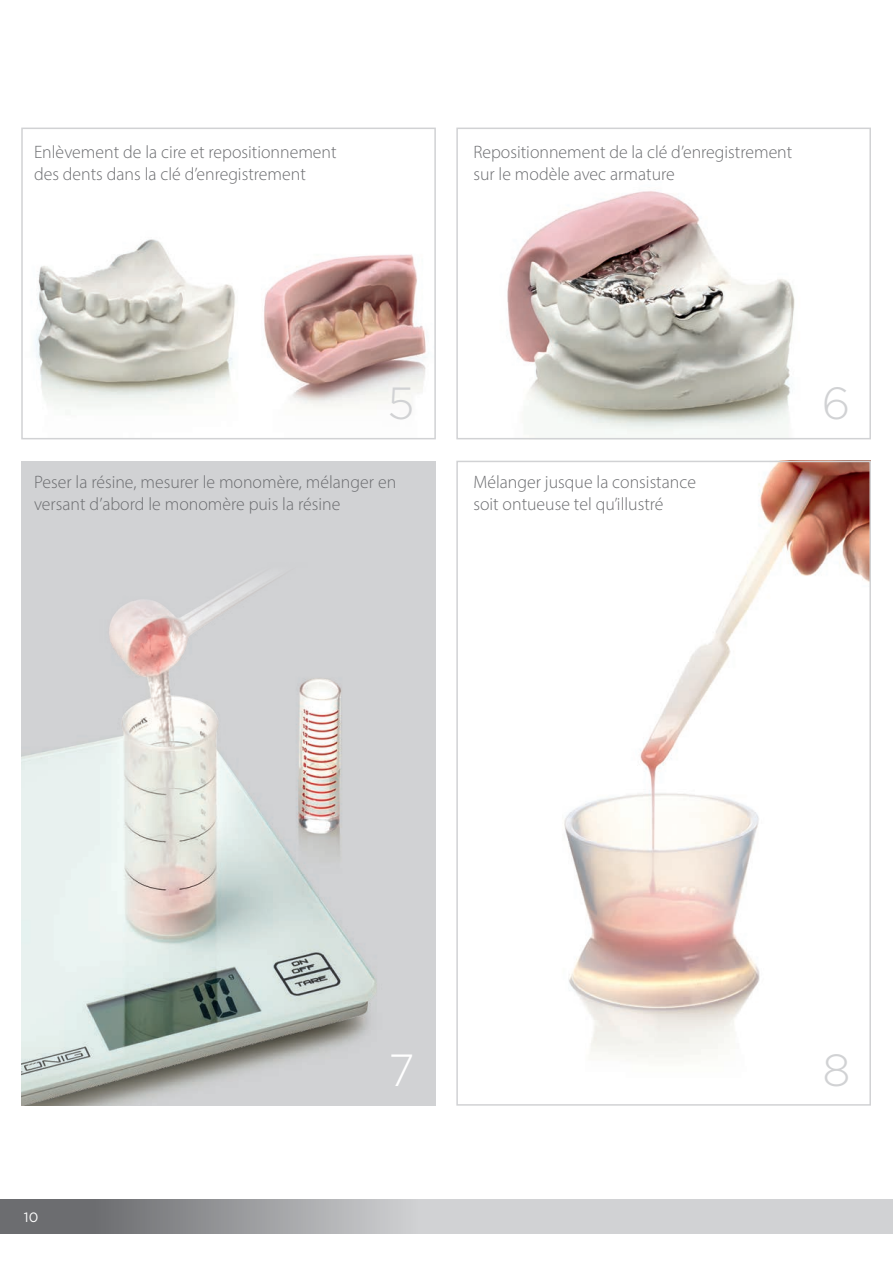
<style>
.page{position:relative;width:893px;height:1263px;background:#fff}
.page>*{position:absolute;margin:0;border:0;box-sizing:border-box;transform-origin:0 0}
.text{font:300 45px "Gotham";color:#d1d2d4}
.text-2{font:300 45px "Gotham";color:#fff}
.text-3{font:300 18px/21.6px "Myriad Pro";color:#6c6d70}
.t1{font:13.5px "Gotham";color:#fff}
</style>
<div class="page">
<div style="left:0;top:1199px;width:62px;height:34px;background:#6c6d70"></div>
<svg style="left:64px;top:1199px;width:829px;height:34px;background:#b9babc"></svg>
<img style="left:35px;top:239px;width:391px;height:168px">
<div style="left:21px;top:128px;width:415px;height:311px;border:2px solid #d1d2d4"></div>
<img style="left:507px;top:191px;width:288px;height:241px">
<div style="left:456px;top:128px;width:415px;height:311px;border:2px solid #d1d2d4"></div>
<div style="left:21px;top:461px;width:415px;height:645px;background:#d1d2d4"></div>
<img style="left:21px;top:582px;width:356px;height:524px">
<img style="left:564px;top:464px;width:304px;height:594px">
<div style="left:456px;top:461px;width:415px;height:645px;border:2px solid #d1d2d4"></div>
<p class="text-3" style="left:34px;top:141px;width:304px">Enlèvement de la cire et repositionnement</p>
<p class="text-3" style="left:34px;top:163px;width:273px">des dents dans la clé d’enregistrement</p>
<p class="text-3" style="left:473px;top:141px;width:320px">Repositionnement de la clé d’enregistrement sur le modèle avec armature</p>
<p class="text" style="left:388px;top:375px;width:28px">5</p>
<p class="text-3" style="left:34px;top:471px;width:364px">Peser la résine, mesurer le monomère, mélanger en versant d’abord le monomère puis la résine</p>
<p class="text-3" style="left:473px;top:471px;width:224px">Mélanger jusque la consistance</p>
<p class="text-3" style="left:473px;top:493px;width:192px">soit ontueuse tel qu’illustré</p>
<p class="text" style="left:822px;top:375px;width:30px">6</p>
<p class="t1" style="left:24px;top:1208px;width:16px">10</p>
<p class="text-2" style="left:388px;top:1041px;width:28px">7</p>
<p class="text" style="left:822px;top:1041px;width:30px">8</p>
</div>
